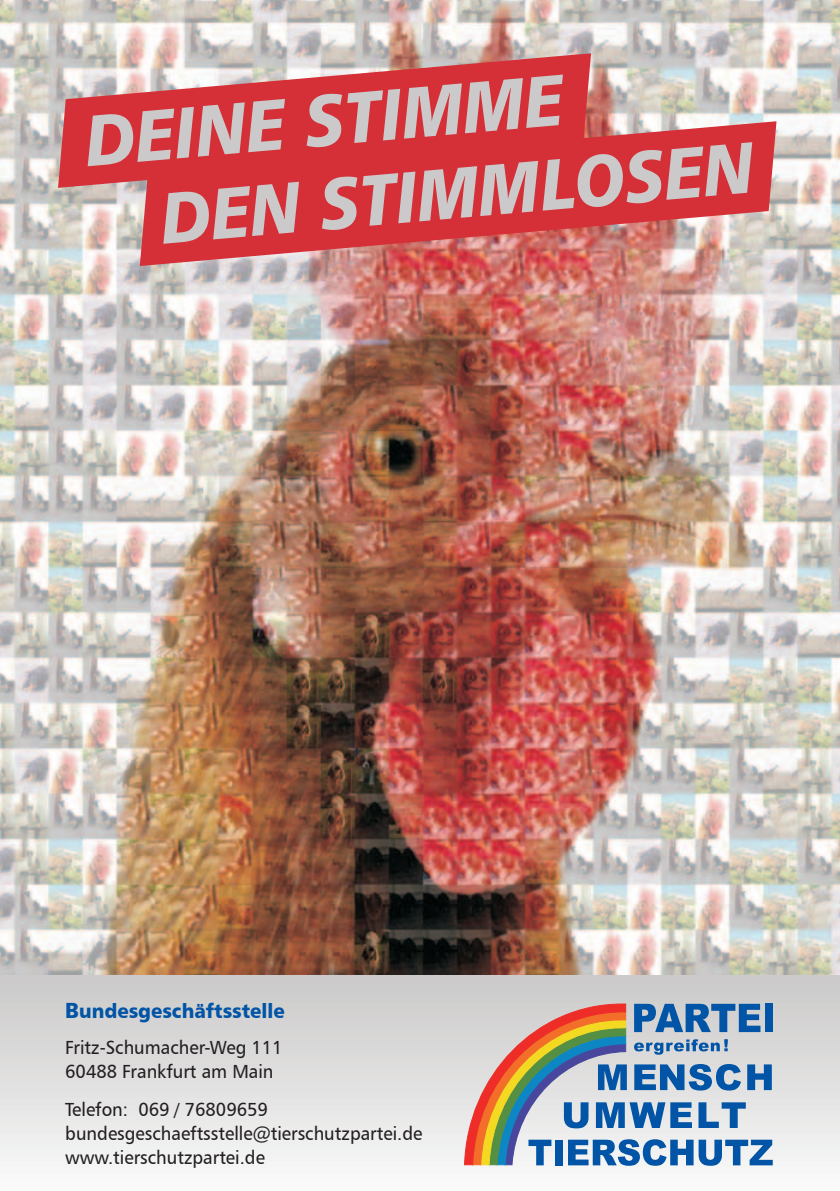
<style>
.page{position:relative;width:840px;height:1191px;background:#fff}
.page>*{position:absolute;margin:0;border:0;box-sizing:border-box;transform-origin:0 0}
.t1{font:72px/83.8px "Humanist 777 BT Black Italic B";color:#cbc9c9;scale:.9 1}
.t2{font:20px "Humanist 777 BT Black B";color:#0154a6;scale:.95 1}
.t3{font:19px/24px "Humanist 777 BT Roman B";color:#231f20;scale:.95 1}
.s1{font-size:22px}
</style>
<div class="page">
<div style="left:0;top:972px;width:839px;height:219px;background:linear-gradient(to bottom,#c7c5c4,#fbfcfb)"></div>
<img style="left:0;top:0;width:839px;height:974px">
<svg style="left:464px;top:1003px;width:308px;height:162px;background:#9ea9b4"></svg>
<svg style="left:58px;top:53px;width:532px;height:135px;background:#d46165"></svg>
<svg style="left:140px;top:121px;width:636px;height:145px;background:#d4464b"></svg>
<h1 class="t1" style="left:150px;top:91px;width:662px;text-indent:-69px;rotate:-5deg">DEINE STIMME<br>DEN STIMMLOSEN</h1>
<p class="t2" style="left:65px;top:998px;width:232px"><span class="s1">B</span>undesgeschäftsstelle</p>
<p class="t3" style="left:65px;top:1035px;width:230px">Fritz-Schumacher-Weg 111<br>60488 Frankfurt am Main</p>
<p class="t3" style="left:65px;top:1097px;width:377px">Telefon: 069 / 76809659 bundesgeschaeftsstelle@tierschutzpartei.de www.tierschutzpartei.de</p>
</div>
